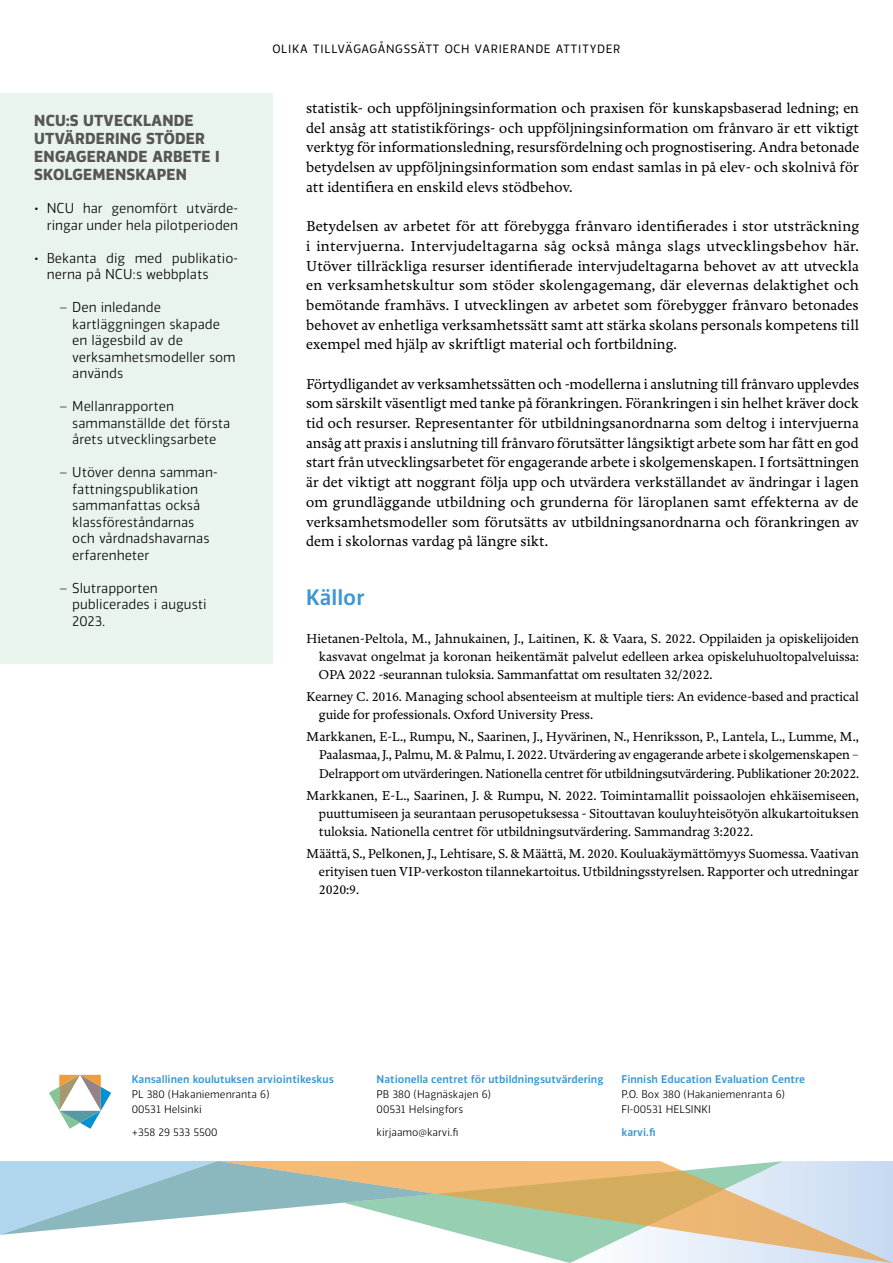
<style>
.page{position:relative;width:893px;height:1263px;background:#fff}
.page>*{position:absolute;margin:0;border:0;box-sizing:border-box;transform-origin:0 0}
.OTS2{font:500 21px "Vinkel";letter-spacing:.005em;color:#3c97d3}
.leipis_alavälillä{font:500 15px/19.6px "Freya";letter-spacing:.005em;color:#000;text-align:justify}
.OTS_LAAT{font:700 15px/18px "Vinkel";letter-spacing:.01em;color:#565655}
.t1{font:300 15px "Vinkel";color:#000}
._176_x_250_-_Leipäte{font:500 13.5px/18px "Freya";letter-spacing:-.005em;color:#000;text-align:justify}
.t2{font:300 13.5px/16.5px "Vinkel";color:#000}
.t3{font:300 10.5px/15px "Vinkel";color:#000}
.t4{font:500 10.5px "Vinkel";color:#3c97d3}
</style>
<div class="page">
<svg style="left:49px;top:1075px;width:62px;height:49px"></svg>
<svg style="left:0;top:1124px;width:218px;height:111px"></svg>
<svg style="left:218px;top:1161px;width:675px;height:102px"></svg>
<div style="left:0;top:94px;width:272px;height:570px;background:#e9f4ed"></div>
<h3 class="OTS_LAAT" style="left:34px;top:112px;width:187px">NCU:S UTVECKLANDE<br>UTVÄRDERING STÖDER<br>ENGAGERANDE ARBETE I<br>SKOLGEMENSKAPEN</h3>
<p class="t2" style="left:34px;top:200px;width:206px;text-align:right">• NCU har genomfört utvärde&shy;ringar under hela pilotperioden</p>
<p class="t2" style="left:47px;top:250px;width:193px;text-indent:-13px">• Bekanta dig med publikatio&shy;nerna på NCU:s webbplats</p>
<p class="t2" style="left:72px;top:299px;width:165px;text-indent:-13px">– Den inledande kartläggningen skapade en lägesbild av de verksamhetsmodeller som används</p>
<p class="t2" style="left:72px;top:398px;width:160px;text-indent:-13px">– Mellanrapporten sammanställde det första årets utvecklingsarbete</p>
<p class="t2" style="left:72px;top:464px;width:145px;text-indent:-13px">– Utöver denna samman&shy;fattningspublikation sammanfattas också klassföreståndarnas och vårdnadshavarnas erfarenheter</p>
<p class="t2" style="left:72px;top:580px;width:136px;text-indent:-13px">– Slutrapporten publicerades i augusti<br>2023.</p>
<p class="t1" style="left:272px;top:37px;width:350px">olika tillvägagångssätt och varierande attityder</p>
<p class="leipis_alavälillä" style="left:306px;top:99px;width:555px">statistik- och uppföljningsinformation och praxisen för kunskapsbaserad ledning; en del ansåg att statistikförings- och uppföljningsinformation om frånvaro är ett viktigt verktyg för informationsledning, resursfördelning och prognostisering. Andra betonade betydelsen av uppföljningsinformation som endast samlas in på elev- och skolnivå för att identifiera en enskild elevs stödbehov.</p>
<p class="leipis_alavälillä" style="left:306px;top:217px;width:555px">Betydelsen av arbetet för att förebygga frånvaro identifierades i stor utsträckning i intervjuerna. Intervjudeltagarna såg också många slags utvecklingsbehov här.<br>Utöver tillräckliga resurser identifierade intervjudeltagarna behovet av att utveckla en verksamhetskultur som stöder skolengagemang, där elevernas delaktighet och bemötande framhävs. I utvecklingen av arbetet som förebygger frånvaro betonades behovet av enhetliga verksamhetssätt samt att stärka skolans personals kompetens till exempel med hjälp av skriftligt material och fortbildning.</p>
<p class="leipis_alavälillä" style="left:306px;top:374px;width:555px">Förtydligandet av verksamhetssätten och -modellerna i anslutning till frånvaro upplevdes som särskilt väsentligt med tanke på förankringen. Förankringen i sin helhet kräver dock tid och resurser. Representanter för utbildningsanordnarna som deltog i intervjuerna ansåg att praxis i anslutning till frånvaro förutsätter långsiktigt arbete som har fått en god start från utvecklingsarbetet för engagerande arbete i skolgemenskapen. I fortsättningen är det viktigt att noggrant följa upp och utvärdera verkställandet av ändringar i lagen om grundläggande utbildning och grunderna för läroplanen samt effekterna av de verksamhetsmodeller som förutsätts av utbildningsanordnarna och förankringen av dem i skolornas vardag på längre sikt.</p>
<h2 class="OTS2" style="left:306px;top:584px;width:60px">Källor</h2>
<p class="_176_x_250_-_Leipäte" style="left:319px;top:630px;width:542px;text-indent:-13px">Hietanen-Peltola, M., Jahnukainen, J., Laitinen, K. &amp; Vaara, S. 2022. Oppilaiden ja opiskelijoiden kasvavat ongelmat ja koronan heikentämät palvelut edelleen arkea opiskeluhuoltopalveluissa:<br>OPA 2022 -seurannan tuloksia. Sammanfattat om resultaten 32/2022.</p>
<p class="_176_x_250_-_Leipäte" style="left:319px;top:688px;width:542px;text-indent:-13px">Kearney C. 2016. Managing school absenteeism at multiple tiers: An evidence-based and practical guide for professionals. Oxford University Press.</p>
<p class="_176_x_250_-_Leipäte" style="left:319px;top:728px;width:542px;text-indent:-13px">Markkanen, E-L., Rumpu, N., Saarinen, J., Hyvärinen, N., Henriksson, P., Lantela, L., Lumme, M., Paalasmaa, J., Palmu, M. &amp; Palmu, I. 2022. Utvärdering av engagerande arbete i skolgemenskapen – Delrapport om utvärderingen. Nationella centret för utbildningsutvärdering. Publikationer 20:2022.</p>
<p class="_176_x_250_-_Leipäte" style="left:319px;top:787px;width:542px;text-indent:-13px">Markkanen, E-L., Saarinen, J. &amp; Rumpu, N. 2022. Toimintamallit poissaolojen ehkäisemiseen, puuttumiseen ja seurantaan perusopetuksessa - Sitouttavan kouluyhteisötyön alkukartoituksen tuloksia. Nationella centret för utbildningsutvärdering. Sammandrag 3:2022.</p>
<p class="_176_x_250_-_Leipäte" style="left:319px;top:845px;width:542px;text-indent:-13px">Määttä, S., Pelkonen, J., Lehtisare, S. &amp; Määttä, M. 2020. Kouluakäymättömyys Suomessa. Vaativan erityisen tuen VIP-verkoston tilannekartoitus. Utbildningsstyrelsen. Rapporter och utredningar 2020:9.</p>
<p class="t4" style="left:132px;top:1072px;width:204px">Kansallinen koulutuksen arviointikeskus</p>
<p class="t3" style="left:132px;top:1087px;width:139px">PL 380 (Hakaniemenranta 6)<br>00531 Helsinki</p>
<p class="t3" style="left:132px;top:1125px;width:87px">+358 29 533 5500</p>
<p class="t4" style="left:377px;top:1072px;width:228px">Nationella centret för utbildningsutvärdering</p>
<p class="t3" style="left:377px;top:1087px;width:116px">PB 380 (Hagnäskajen 6)<br>00531 Helsingfors</p>
<p class="t3" style="left:377px;top:1125px;width:83px">kirjaamo@karvi.fi</p>
<p class="t4" style="left:621px;top:1072px;width:185px">Finnish Education Evaluation Centre</p>
<p class="t3" style="left:621px;top:1087px;width:165px">P.O. Box 380 (Hakaniemenranta 6)<br>FI-00531 HELSINKI</p>
<p class="t4" style="left:621px;top:1125px;width:36px">karvi.fi</p>
</div>
